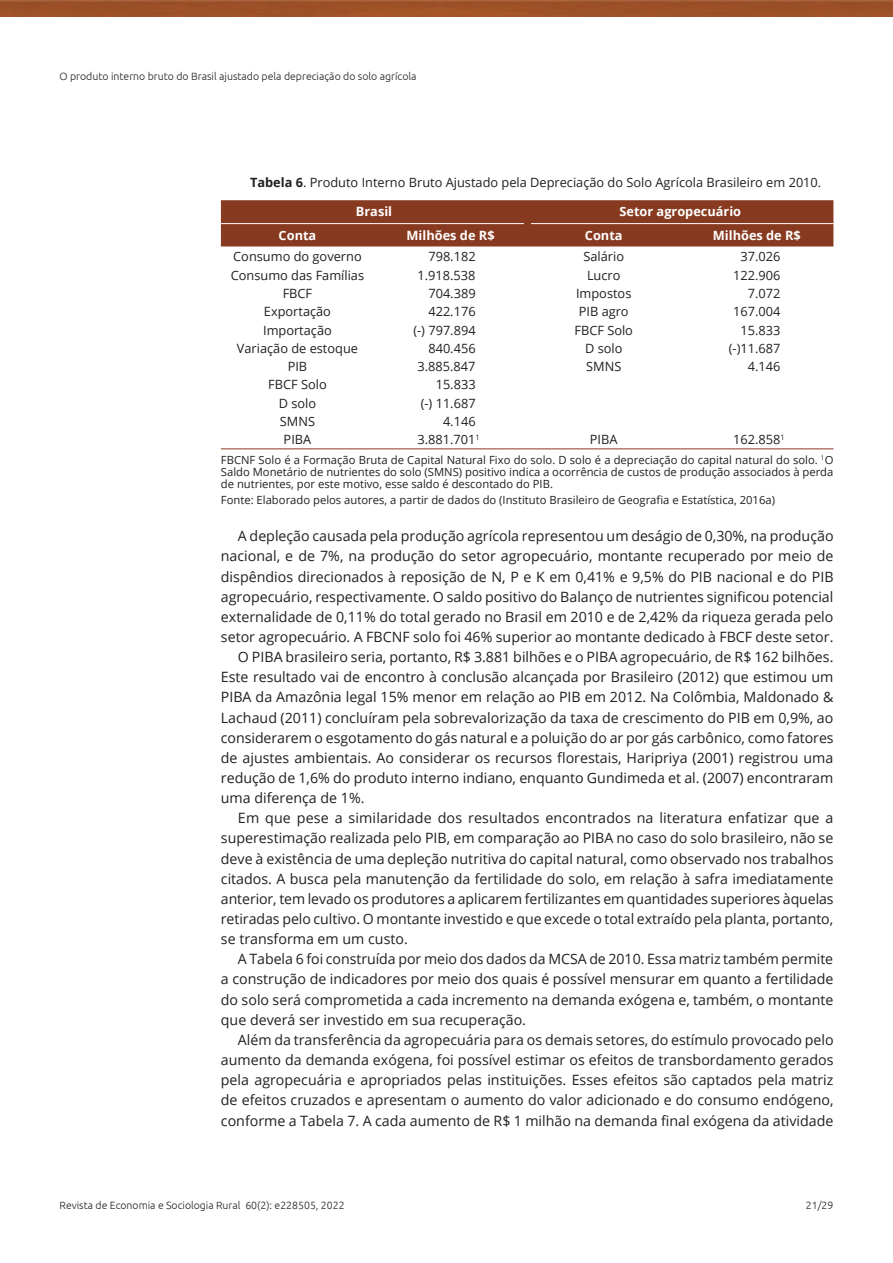
<style>
.page{position:relative;width:893px;height:1263px;background:#fff}
.page>*{position:absolute;margin:0;border:0;box-sizing:border-box;transform-origin:0 0}
.Paragraph{font:14.25px/20.1px "Open Sans";color:#231f20;text-align:justify}
.TableBody{font:12.75px "Open Sans";color:#231f20}
.TableTitle{font:12.75px "Open Sans";color:#231f20}
.TableHead{font:700 12.75px "Open Sans";color:#fff}
.TableFootnote{font:11.25px/12px "Open Sans";color:#231f20;text-align:justify}
.t1{font:300 10.5px "Ubuntu";color:#231f20}
.s1{font-weight:700}
</style>
<div class="page">
<img style="left:0;top:0;width:893px;height:17px">
<hr style="left:221px;top:448px;width:153px;height:1px;background:#873a20">
<hr style="left:374px;top:448px;width:153px;height:1px;background:#873a20">
<hr style="left:527px;top:448px;width:153px;height:1px;background:#873a20">
<hr style="left:680px;top:448px;width:153px;height:1px;background:#873a20">
<svg style="left:221px;top:200px;width:612px;height:47px;background:#8b4128"></svg>
<p class="t1" style="left:60px;top:70px;width:359px">O produto interno bruto do Brasil ajustado pela depreciação do solo agrícola</p>
<p class="TableTitle" style="left:250px;top:174px;width:573px"><span class="s1">Tabela 6</span>. Produto Interno Bruto Ajustado pela Depreciação do Solo Agrícola Brasileiro em 2010.</p>
<p class="TableHead" style="left:356px;top:203px;width:38px">Brasil</p>
<p class="TableHead" style="left:619px;top:203px;width:123px">Setor agropecuário</p>
<p class="TableHead" style="left:279px;top:226px;width:39px">Conta</p>
<p class="TableHead" style="left:407px;top:226px;width:90px">Milhões de R$</p>
<p class="TableHead" style="left:585px;top:226px;width:39px">Conta</p>
<p class="TableHead" style="left:713px;top:226px;width:90px">Milhões de R$</p>
<p class="TableBody" style="left:233px;top:248px;width:130px">Consumo do governo</p>
<p class="TableBody" style="left:428px;top:248px;width:49px">798.182</p>
<p class="TableBody" style="left:583px;top:248px;width:42px">Salário</p>
<p class="TableBody" style="left:740px;top:248px;width:41px">37.026</p>
<p class="TableBody" style="left:231px;top:266px;width:135px">Consumo das Famílias</p>
<p class="TableBody" style="left:417px;top:266px;width:59px">1.918.538</p>
<p class="TableBody" style="left:587px;top:266px;width:35px">Lucro</p>
<p class="TableBody" style="left:733px;top:266px;width:49px">122.906</p>
<p class="TableBody" style="left:283px;top:285px;width:31px">FBCF</p>
<p class="TableBody" style="left:428px;top:285px;width:49px">704.389</p>
<p class="TableBody" style="left:576px;top:285px;width:57px">Impostos</p>
<p class="TableBody" style="left:748px;top:285px;width:34px">7.072</p>
<p class="TableBody" style="left:264px;top:303px;width:69px">Exportação</p>
<p class="TableBody" style="left:428px;top:303px;width:49px">422.176</p>
<p class="TableBody" style="left:579px;top:303px;width:51px">PIB agro</p>
<p class="TableBody" style="left:733px;top:303px;width:49px">167.004</p>
<p class="TableBody" style="left:263px;top:321px;width:70px">Importação</p>
<p class="TableBody" style="left:413px;top:321px;width:64px">(-) 797.894</p>
<p class="TableBody" style="left:574px;top:321px;width:60px">FBCF Solo</p>
<p class="TableBody" style="left:740px;top:321px;width:41px">15.833</p>
<p class="TableBody" style="left:237px;top:339px;width:123px">Variação de estoque</p>
<p class="TableBody" style="left:428px;top:339px;width:49px">840.456</p>
<p class="TableBody" style="left:585px;top:339px;width:39px">D solo</p>
<p class="TableBody" style="left:729px;top:339px;width:53px">(-)11.687</p>
<p class="TableBody" style="left:288px;top:358px;width:21px">PIB</p>
<p class="TableBody" style="left:417px;top:358px;width:59px">3.885.847</p>
<p class="TableBody" style="left:586px;top:358px;width:37px">SMNS</p>
<p class="TableBody" style="left:748px;top:358px;width:34px">4.146</p>
<p class="TableBody" style="left:268px;top:376px;width:60px">FBCF Solo</p>
<p class="TableBody" style="left:436px;top:376px;width:41px">15.833</p>
<p class="TableBody" style="left:279px;top:394px;width:39px">D solo</p>
<p class="TableBody" style="left:421px;top:394px;width:56px">(-) 11.687</p>
<p class="TableBody" style="left:280px;top:413px;width:37px">SMNS</p>
<p class="TableBody" style="left:443px;top:413px;width:34px">4.146</p>
<p class="TableBody" style="left:284px;top:431px;width:29px">PIBA</p>
<p class="TableBody" style="left:417px;top:431px;width:64px">3.881.701<sup>1</sup></p>
<p class="TableBody" style="left:590px;top:431px;width:29px">PIBA</p>
<p class="TableBody" style="left:733px;top:431px;width:53px">162.858<sup>1</sup></p>
<p class="TableFootnote" style="left:221px;top:453px;width:614px">FBCNF Solo é a Formação Bruta de Capital Natural Fixo do solo. D solo é a depreciação do capital natural do solo. <sup>1</sup>O Saldo Monetário de nutrientes do solo (SMNS) positivo indica a ocorrência de custos de produção associados à perda de nutrientes, por este motivo, esse saldo é descontado do PIB.</p>
<p class="TableFootnote" style="left:221px;top:494px;width:556px">Fonte: Elaborado pelos autores, a partir de dados do (Instituto Brasileiro de Geografia e Estatística, 2016a)</p>
<p class="Paragraph" style="left:221px;top:526px;width:614px;text-indent:17px">A depleção causada pela produção agrícola representou um deságio de 0,30%, na produção nacional, e de 7%, na produção do setor agropecuário, montante recuperado por meio de dispêndios direcionados à reposição de N, P e K em 0,41% e 9,5% do PIB nacional e do PIB agropecuário, respectivamente. O saldo positivo do Balanço de nutrientes significou potencial externalidade de 0,11% do total gerado no Brasil em 2010 e de 2,42% da riqueza gerada pelo setor agropecuário. A FBCNF solo foi 46% superior ao montante dedicado à FBCF deste setor.</p>
<p class="Paragraph" style="left:221px;top:646px;width:614px;text-indent:17px">O PIBA brasileiro seria, portanto, R$ 3.881 bilhões e o PIBA agropecuário, de R$ 162 bilhões.<br>Este resultado vai de encontro à conclusão alcançada por Brasileiro (2012) que estimou um PIBA da Amazônia legal 15% menor em relação ao PIB em 2012. Na Colômbia, Maldonado &amp; Lachaud (2011) concluíram pela sobrevalorização da taxa de crescimento do PIB em 0,9%, ao considerarem o esgotamento do gás natural e a poluição do ar por gás carbônico, como fatores de ajustes ambientais. Ao considerar os recursos florestais, Haripriya (2001) registrou uma redução de 1,6% do produto interno indiano, enquanto Gundimeda et al. (2007) encontraram uma diferença de 1%.</p>
<p class="Paragraph" style="left:221px;top:808px;width:614px;text-indent:17px">Em que pese a similaridade dos resultados encontrados na literatura enfatizar que a superestimação realizada pelo PIB, em comparação ao PIBA no caso do solo brasileiro, não se deve à existência de uma depleção nutritiva do capital natural, como observado nos trabalhos citados. A busca pela manutenção da fertilidade do solo, em relação à safra imediatamente anterior, tem levado os produtores a aplicarem fertilizantes em quantidades superiores àquelas retiradas pelo cultivo. O montante investido e que excede o total extraído pela planta, portanto, se transforma em um custo.</p>
<p class="Paragraph" style="left:221px;top:949px;width:614px;text-indent:17px">A Tabela 6 foi construída por meio dos dados da MCSA de 2010. Essa matriz também permite a construção de indicadores por meio dos quais é possível mensurar em quanto a fertilidade do solo será comprometida a cada incremento na demanda exógena e, também, o montante que deverá ser investido em sua recuperação.</p>
<p class="Paragraph" style="left:221px;top:1029px;width:614px;text-indent:17px">Além da transferência da agropecuária para os demais setores, do estímulo provocado pelo aumento da demanda exógena, foi possível estimar os efeitos de transbordamento gerados pela agropecuária e apropriados pelas instituições. Esses efeitos são captados pela matriz de efeitos cruzados e apresentam o aumento do valor adicionado e do consumo endógeno, conforme a Tabela 7. A cada aumento de R$ 1 milhão na demanda final exógena da atividade</p>
<p class="t1" style="left:60px;top:1198px;width:287px">Revista de Economia e Sociologia Rural 60(2): e228505, 2022</p>
<p class="t1" style="left:806px;top:1198px;width:29px">21/29</p>
</div>
